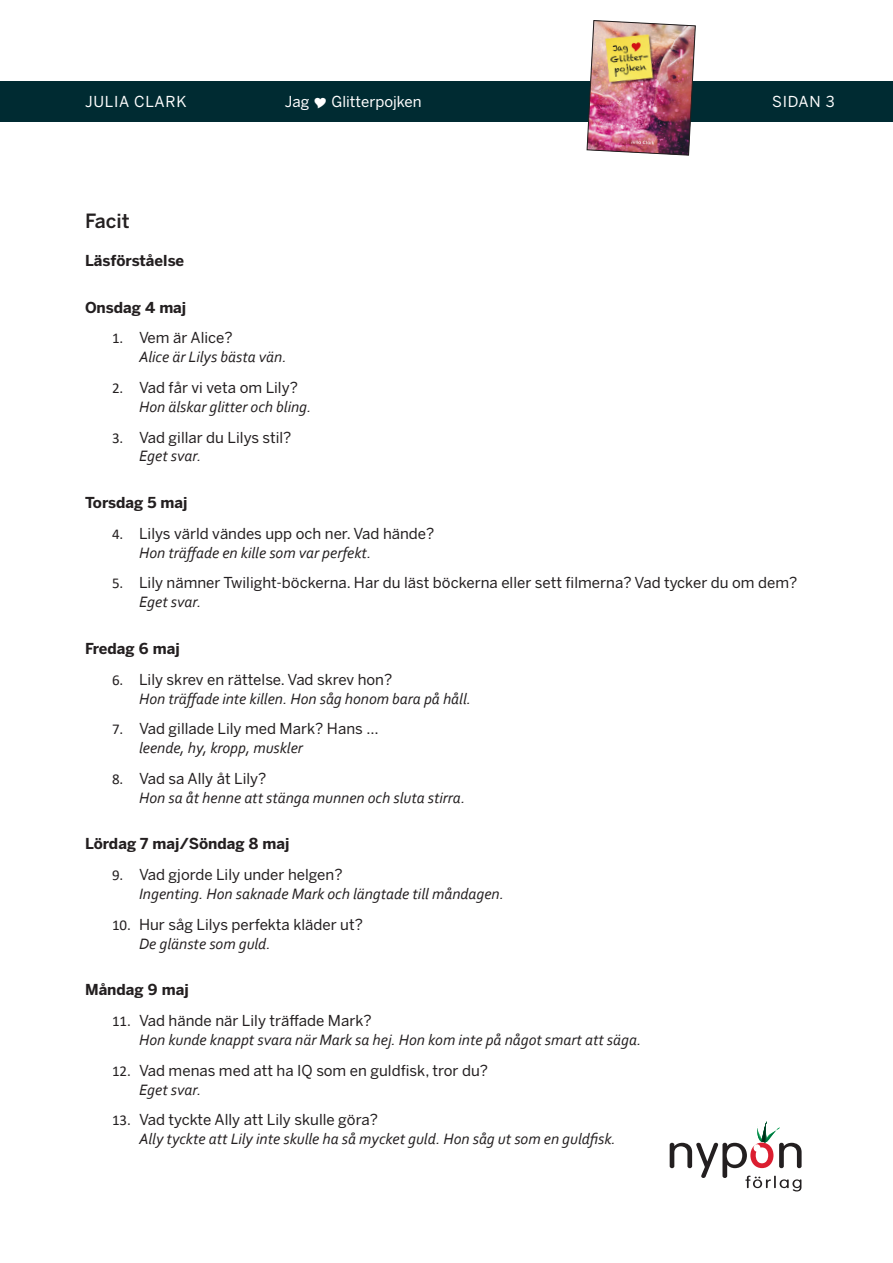
<style>
.page{position:relative;width:893px;height:1263px;background:#fff}
.page>*{position:absolute;margin:0;border:0;box-sizing:border-box;transform-origin:0 0}
.t1{font:500 19.5px "Benton Sans";color:#231f20}
.Svar__Lärarmaterial{font:italic 15.75px "Corbel";color:#231f20}
.t2{font:15px "Benton Sans";color:#231f20}
.Mellanrubik{font:700 15px "Benton Sans";color:#231f20}
.t3{font:15px "Benton Sans";color:#fff}
.t4{font:15px "Benton Sans";letter-spacing:.05em;color:#fff}
.s1{font-family:"Calibri"}
</style>
<div class="page">
<div style="left:0;top:81px;width:893px;height:40px;background:#002b32"></div>
<svg style="left:670px;top:1121px;width:132px;height:70px"></svg>
<img style="left:586px;top:20px;width:110px;height:136px">
<p class="t4" style="left:85px;top:93px;width:103px">JULIA CLARK</p>
<p class="t3" style="left:285px;top:93px;width:26px">Jag</p>
<p class="t3" style="left:331px;top:93px;width:92px">Glitterpojken</p>
<p class="t3" style="left:772px;top:93px;width:64px">SIDAN 3</p>
<h1 class="t1" style="left:85px;top:210px;width:46px">Facit</h1>
<p class="Mellanrubik" style="left:85px;top:252px;width:101px">Läsförståelse</p>
<p class="Mellanrubik" style="left:85px;top:298px;width:103px">Onsdag 4 maj</p>
<p class="t2" style="left:112px;top:329px;width:122px"><span class="s1">1.</span> Vem är Alice?</p>
<p class="Svar__Lärarmaterial" style="left:139px;top:347px;width:149px">Alice är Lilys bästa vän.</p>
<p class="t2" style="left:112px;top:379px;width:187px"><span class="s1">2.</span> Vad får vi veta om Lily?</p>
<p class="Svar__Lärarmaterial" style="left:139px;top:397px;width:174px">Hon älskar glitter och bling.</p>
<p class="t2" style="left:112px;top:428px;width:181px"><span class="s1">3.</span> Vad gillar du Lilys stil?</p>
<p class="Svar__Lärarmaterial" style="left:139px;top:446px;width:64px">Eget svar.</p>
<p class="Mellanrubik" style="left:85px;top:494px;width:104px">Torsdag 5 maj</p>
<p class="t2" style="left:112px;top:525px;width:324px"><span class="s1">4.</span> Lilys värld vändes upp och ner. Vad hände?</p>
<p class="Svar__Lärarmaterial" style="left:139px;top:543px;width:234px">Hon träffade en kille som var perfekt.</p>
<p class="t2" style="left:112px;top:574px;width:687px"><span class="s1">5.</span> Lily nämner Twilight-böckerna. Har du läst böckerna eller sett filmerna? Vad tycker du om dem?</p>
<p class="Svar__Lärarmaterial" style="left:139px;top:592px;width:64px">Eget svar.</p>
<p class="Mellanrubik" style="left:85px;top:640px;width:96px">Fredag 6 maj</p>
<p class="t2" style="left:112px;top:670px;width:282px"><span class="s1">6.</span> Lily skrev en rättelse. Vad skrev hon?</p>
<p class="Svar__Lärarmaterial" style="left:139px;top:688px;width:333px">Hon träffade inte killen. Hon såg honom bara på håll.</p>
<p class="t2" style="left:112px;top:720px;width:268px"><span class="s1">7.</span> Vad gillade Lily med Mark? Hans …</p>
<p class="Svar__Lärarmaterial" style="left:139px;top:738px;width:165px">leende, hy, kropp, muskler</p>
<p class="t2" style="left:112px;top:770px;width:156px"><span class="s1">8.</span> Vad sa Ally åt Lily?</p>
<p class="Svar__Lärarmaterial" style="left:139px;top:788px;width:328px">Hon sa åt henne att stänga munnen och sluta stirra.</p>
<p class="Mellanrubik" style="left:85px;top:835px;width:206px">Lördag 7 maj/Söndag 8 maj</p>
<p class="t2" style="left:112px;top:866px;width:232px"><span class="s1">9.</span> Vad gjorde Lily under helgen?</p>
<p class="Svar__Lärarmaterial" style="left:139px;top:884px;width:366px">Ingenting. Hon saknade Mark och längtade till måndagen.</p>
<p class="t2" style="left:112px;top:915px;width:252px"><span class="s1">10.</span> Hur såg Lilys perfekta kläder ut?</p>
<p class="Svar__Lärarmaterial" style="left:139px;top:934px;width:133px">De glänste som guld.</p>
<p class="Mellanrubik" style="left:85px;top:981px;width:105px">Måndag 9 maj</p>
<p class="t2" style="left:112px;top:1012px;width:261px"><span class="s1">11.</span> Vad hände när Lily träffade Mark?</p>
<p class="Svar__Lärarmaterial" style="left:139px;top:1030px;width:504px">Hon kunde knappt svara när Mark sa hej. Hon kom inte på något smart att säga.</p>
<p class="t2" style="left:112px;top:1061px;width:377px"><span class="s1">12.</span> Vad menas med att ha IQ som en guldfisk, tror du?</p>
<p class="Svar__Lärarmaterial" style="left:139px;top:1079px;width:64px">Eget svar.</p>
<p class="t2" style="left:112px;top:1111px;width:267px"><span class="s1">13.</span> Vad tyckte Ally att Lily skulle göra?</p>
<p class="Svar__Lärarmaterial" style="left:139px;top:1129px;width:478px">Ally tyckte att Lily inte skulle ha så mycket guld. Hon såg ut som en guldfisk.</p>
</div>
